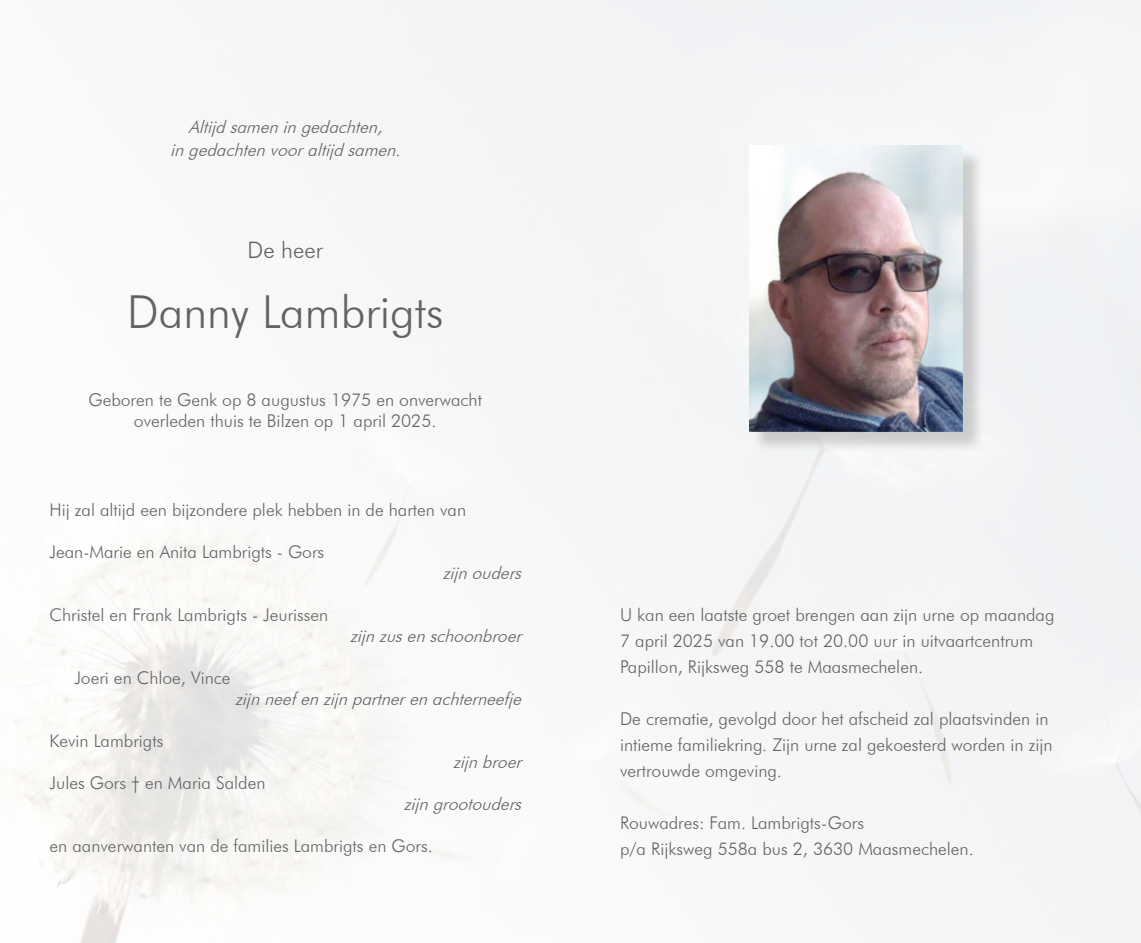
<style>
.page{position:relative;width:1141px;height:943px;background:#fff}
.page>*{position:absolute;margin:0;border:0;box-sizing:border-box;transform-origin:0 0}
.t1{font:300 45.5px "Futura BT";color:#636366}
.t2{font:300 22.75px "Futura BT";color:#636366}
.t3{font:300 17.68px "Futura BT";color:#636366}
.t4{font:300 17.5px "Futura BT";color:#636366}
.t5{font:italic 300 17.5px "Futura BT";color:#636366}
</style>
<div class="page">
<div style="left:752px;top:148px;width:232px;height:305px;background:#231f20;opacity:.2"></div>
<img style="left:749px;top:146px;width:213px;height:286px">
<p class="t5" style="left:188px;top:116px;width:201px">Altijdsameningedachten,</p>
<p class="t5" style="left:170px;top:139px;width:237px">ingedachtenvooraltijdsamen.</p>
<p class="t2" style="left:248px;top:236px;width:77px">De heer</p>
<p class="t1" style="left:127px;top:284px;width:318px">Danny Lambrigts</p>
<p class="t3" style="left:88px;top:389px;width:395px">Geboren te Genk op 8 augustus 1975 en onverwacht</p>
<p class="t3" style="left:134px;top:410px;width:304px">overleden thuis te Bilzen op 1 april 2025.</p>
<p class="t4" style="left:50px;top:499px;width:418px">Hij zal altijd een bijzondere plek hebben in de harten van</p>
<p class="t4" style="left:50px;top:541px;width:276px">Jean-Marie en Anita Lambrigts - Gors</p>
<p class="t5" style="left:443px;top:562px;width:85px">zijnouders</p>
<p class="t4" style="left:50px;top:604px;width:280px">Christel en Frank Lambrigts - Jeurissen</p>
<p class="t5" style="left:350px;top:625px;width:178px">zijnzusenschoonbroer</p>
<p class="t4" style="left:74px;top:667px;width:158px">Joeri en Chloe, Vince</p>
<p class="t5" style="left:235px;top:688px;width:293px">zijnneefenzijnpartnerenachterneefje</p>
<p class="t4" style="left:50px;top:730px;width:115px">Kevin Lambrigts</p>
<p class="t5" style="left:453px;top:751px;width:75px">zijnbroer</p>
<p class="t4" style="left:50px;top:772px;width:217px">Jules Gors † en Maria Salden</p>
<p class="t5" style="left:404px;top:793px;width:124px">zijngrootouders</p>
<p class="t4" style="left:50px;top:835px;width:385px">en aanverwanten van de families Lambrigts en Gors.</p>
<p class="t3" style="left:620px;top:604px;width:436px">U kan een laatste groet brengen aan zijn urne op maandag</p>
<p class="t3" style="left:620px;top:630px;width:415px">7 april 2025 van 19.00 tot 20.00 uur in uitvaartcentrum</p>
<p class="t3" style="left:620px;top:656px;width:305px">Papillon, Rijksweg 558 te Maasmechelen.</p>
<p class="t3" style="left:620px;top:708px;width:430px">De crematie, gevolgd door het afscheid zal plaatsvinden in</p>
<p class="t3" style="left:620px;top:734px;width:434px">intieme familiekring. Zijn urne zal gekoesterd worden in zijn</p>
<p class="t3" style="left:620px;top:760px;width:163px">vertrouwde omgeving.</p>
<p class="t4" style="left:620px;top:812px;width:246px">Rouwadres: Fam. Lambrigts-Gors</p>
<p class="t4" style="left:620px;top:838px;width:355px">p/a Rijksweg 558a bus 2, 3630 Maasmechelen.</p>
</div>
